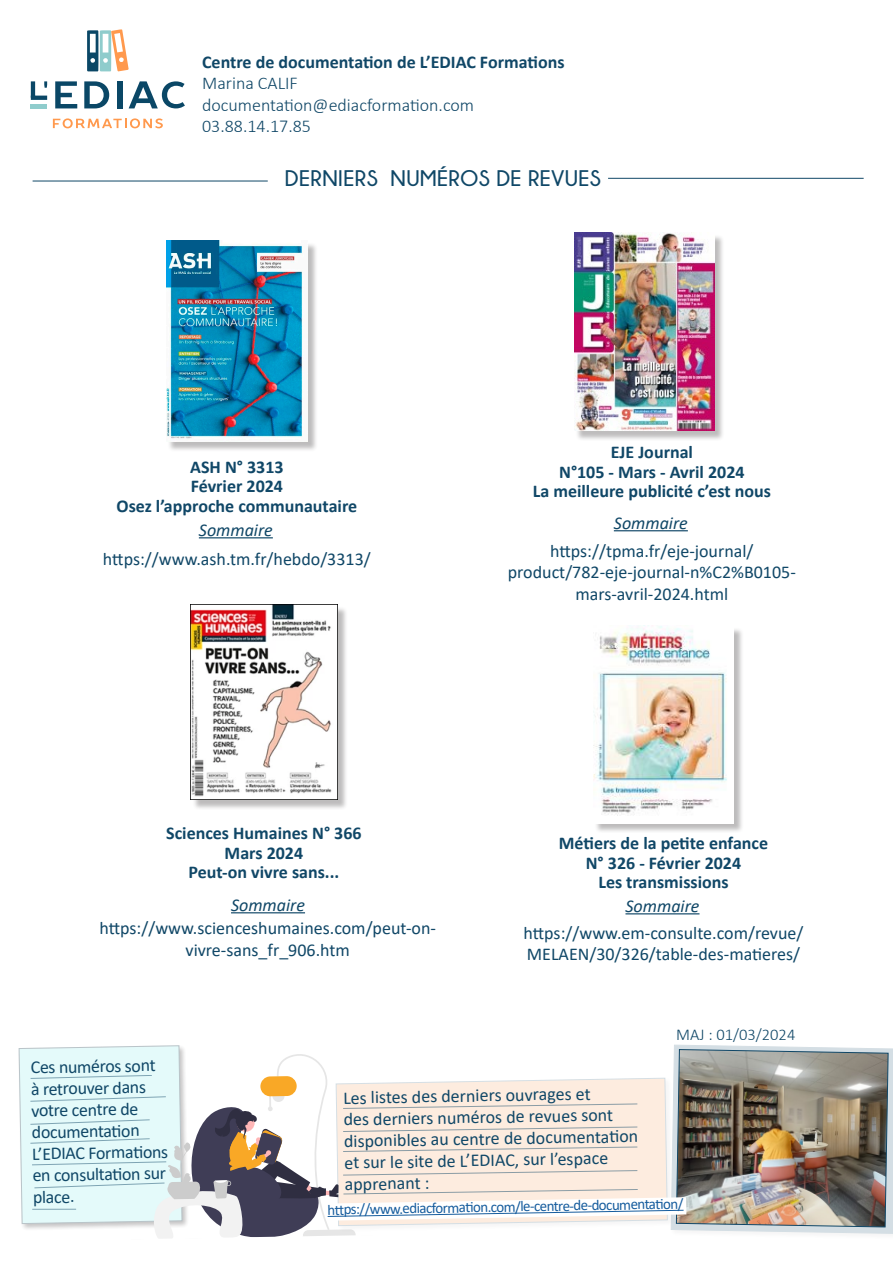
<style>
.page{position:relative;width:893px;height:1263px;background:#fff}
.page>*{position:absolute;margin:0;border:0;box-sizing:border-box;transform-origin:0 0}
.t1{font:700 22.5px "Champagne&Limousines";letter-spacing:.02em;color:#0f4767}
.t2{font:18px/21.6px "Calibri";color:#104767}
.t3{font:700 18px "Calibri";color:#104767}
.t4{font:300 18px "Calibri";color:#104767}
.t5{font:italic 18px "Calibri";color:#104767}
.t6{font:300 16.5px "Calibri";color:#104767}
.t7{font:15px "Calibri";color:#175d9e}
</style>
<div class="page">
<svg style="left:53px;top:118px;width:110px;height:10px"></svg>
<svg style="left:55px;top:81px;width:22px;height:27px"></svg>
<svg style="left:84px;top:81px;width:25px;height:27px"></svg>
<div style="left:117px;top:81px;width:5px;height:27px;background:#0a4766"></div>
<svg style="left:129px;top:81px;width:56px;height:27px"></svg>
<svg style="left:44px;top:81px;width:3px;height:7px"></svg>
<hr style="left:31px;top:104px;width:16px;height:4px;background:#8fcccc">
<hr style="left:31px;top:81px;width:4px;height:17px;background:#0a4766">
<svg style="left:31px;top:96px;width:16px;height:4px"></svg>
<svg style="left:87px;top:29px;width:42px;height:42px"></svg>
<img style="left:19px;top:1045px;width:874px;height:193px">
<hr style="left:608px;top:178px;width:256px;height:1px;background:#104767">
<hr style="left:33px;top:181px;width:235px;height:1px;background:#104767">
<div style="left:575px;top:234px;width:150px;height:207px;background:#231f20;opacity:.3"></div>
<img style="left:574px;top:233px;width:140px;height:198px">
<hr style="left:614px;top:530px;width:74px;height:1px;background:#104767">
<div style="left:595px;top:627px;width:149px;height:207px;background:#231f20;opacity:.3"></div>
<img style="left:593px;top:625px;width:141px;height:198px">
<hr style="left:625px;top:913px;width:74px;height:1px;background:#104767">
<div style="left:192px;top:606px;width:156px;height:204px;background:#231f20;opacity:.3"></div>
<img style="left:190px;top:604px;width:147px;height:196px">
<hr style="left:231px;top:912px;width:74px;height:1px;background:#104767">
<div style="left:167px;top:242px;width:152px;height:210px;background:#231f20;opacity:.3"></div>
<img style="left:166px;top:241px;width:142px;height:200px">
<hr style="left:199px;top:537px;width:74px;height:1px;background:#104767">
<p class="t3" style="left:202px;top:49px;width:364px">Centre de documentation de L’EDIAC Formations</p>
<p class="t4" style="left:202px;top:72px;width:97px">Marina CALIF</p>
<p class="t4" style="left:202px;top:94px;width:273px">documentation@ediacformation.com</p>
<p class="t4" style="left:202px;top:115px;width:110px">03.88.14.17.85</p>
<p class="t1" style="left:285px;top:166px;width:318px">DERNIERS NUMÉROS DE REVUES</p>
<p class="t3" style="left:190px;top:454px;width:95px">ASH N° 3313</p>
<p class="t3" style="left:191px;top:474px;width:94px">Février 2024</p>
<p class="t3" style="left:117px;top:493px;width:242px">Osez l’approche communautaire</p>
<p class="t2" style="left:103px;top:548px;width:269px">https://www.ash.tm.fr/hebdo/3313/</p>
<p class="t5" style="left:199px;top:517px;width:75px">Sommaire</p>
<p class="t3" style="left:611px;top:440px;width:84px">EJE Journal</p>
<p class="t3" style="left:559px;top:459px;width:187px">N°105 - Mars - Avril 2024</p>
<p class="t3" style="left:533px;top:479px;width:240px">La meilleure publicité c’est nous</p>
<p class="t5" style="left:614px;top:510px;width:75px">Sommaire</p>
<p class="t2" style="left:508px;top:539px;width:289px;text-align:center">https://tpma.fr/eje-journal/ product/782-eje-journal-n%C2%B0105- mars-avril-2024.html</p>
<p class="t3" style="left:166px;top:821px;width:197px">Sciences Humaines N° 366</p>
<p class="t3" style="left:225px;top:840px;width:80px">Mars 2024</p>
<p class="t3" style="left:188px;top:860px;width:152px">Peut-on vivre sans...</p>
<p class="t5" style="left:231px;top:892px;width:75px">Sommaire</p>
<p class="t2" style="left:100px;top:917px;width:338px;text-align:center">https://www.scienceshumaines.com/peut-on&shy;vivre-sans_fr_906.htm</p>
<p class="t3" style="left:559px;top:831px;width:211px">Métiers de la petite enfance</p>
<p class="t3" style="left:586px;top:850px;width:157px">N° 326 - Février 2024</p>
<p class="t3" style="left:598px;top:870px;width:132px">Les transmissions</p>
<p class="t5" style="left:625px;top:893px;width:75px">Sommaire</p>
<p class="t2" style="left:524px;top:922px;width:281px">https://www.em-consulte.com/revue/<br>MELAEN/30/326/table-des-matieres/</p>
<p class="t6" style="left:676px;top:1024px;width:121px">MAJ : 01/03/2024</p>
<p class="t2" style="left:30px;top:1056px;width:137px;rotate:-1deg">Ces numéros sont à retrouver dans votre centre de documentati on<br>L’EDIAC Formati ons en consultati on sur place.</p>
<p class="t2" style="left:343px;top:1086px;width:296px;rotate:-1deg">Les listes des derniers ouvrages et<br>des derniers numéros de revues sont disponibles au centre de documentati on et sur le site de L’EDIAC, sur l’espace apprenant :</p>
<p class="t7" style="left:327px;top:1199px;width:357px;rotate:-1deg">htt ps://www.ediacformati on.com/le-centre-de-documentati on/</p>
</div>
